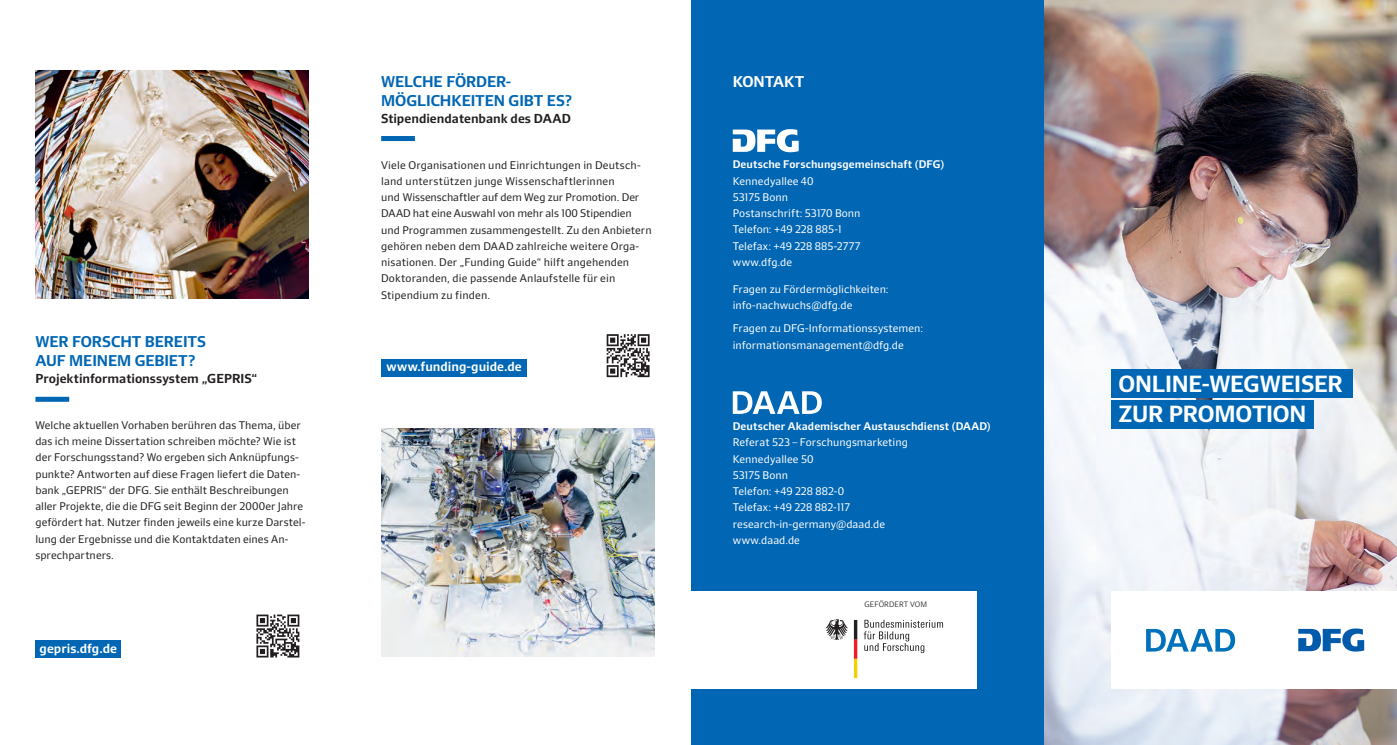
<style>
.page{position:relative;width:1397px;height:745px;background:#fff}
.page>*{position:absolute;margin:0;border:0;box-sizing:border-box;transform-origin:0 0}
.t1{font:600 22.5px "Sueca Sans";letter-spacing:-.01em;color:#fff}
.t2{font:600 15px/18.8px "Sueca Sans";letter-spacing:-.01em;color:#0166b3}
.t3{font:600 15px "Sueca Sans";letter-spacing:-.005em;color:#fff}
.t4{font:600 12.5px "Sueca Sans";color:#231f20}
.t5{font:600 12.5px "Sueca Sans";color:#fff}
.t6{font:10.62px/16.2px "Sueca Sans";letter-spacing:.005em;color:#231f20}
.t7{font:10.62px/16.2px "Sueca Sans";letter-spacing:.005em;color:#fff}
.t8{font:600 10.62px "Sueca Sans";letter-spacing:.01em;color:#fff}
.t9{font:300 7.5px "Sueca Sans";letter-spacing:.015em;color:#231f20}
</style>
<div class="page">
<img style="left:1044px;top:0;width:352px;height:744px">
<div style="left:691px;top:0;width:353px;height:744px;background:#0166b3"></div>
<div style="left:1110px;top:591px;width:286px;height:97px;background:#fff"></div>
<svg style="left:1298px;top:628px;width:65px;height:23px"></svg>
<svg style="left:1146px;top:629px;width:88px;height:22px"></svg>
<svg style="left:732px;top:129px;width:66px;height:23px"></svg>
<svg style="left:256px;top:614px;width:43px;height:43px"></svg>
<svg style="left:732px;top:391px;width:89px;height:22px"></svg>
<div style="left:1110px;top:369px;width:242px;height:28px;background:#0166b3"></div>
<div style="left:1110px;top:400px;width:203px;height:28px;background:#0166b3"></div>
<div style="left:35px;top:639px;width:86px;height:18px;background:#0166b3"></div>
<div style="left:35px;top:396px;width:34px;height:5px;background:#0166b3"></div>
<div style="left:381px;top:358px;width:146px;height:18px;background:#0166b3"></div>
<div style="left:381px;top:136px;width:34px;height:5px;background:#0166b3"></div>
<svg style="left:606px;top:334px;width:43px;height:43px"></svg>
<img style="left:381px;top:428px;width:273px;height:228px">
<img style="left:36px;top:71px;width:273px;height:227px">
<div style="left:690px;top:591px;width:286px;height:97px;background:#fff"></div>
<svg style="left:825px;top:619px;width:22px;height:20px"></svg>
<svg style="left:853px;top:620px;width:4px;height:57px"></svg>
<svg style="left:863px;top:619px;width:79px;height:33px"></svg>
<h2 class="t2" style="left:35px;top:332px;width:172px">Wer forscht bereits auf meinem Gebiet?</h2>
<p class="t4" style="left:35px;top:370px;width:200px">Projektinformationssystem „GEPRIS</p>
<p class="t4" style="left:251px;top:370px;width:7px">“</p>
<p class="t6" style="left:35px;top:416px;width:267px">Welche aktuellen Vorhaben berühren das Thema, über</p>
<p class="t6" style="left:35px;top:433px;width:271px">das ich meine Dissertation schreiben möchte? Wie ist der Forschungsstand? Wo ergeben sich Anknüpfungs&shy;punkte? Antworten auf diese Fragen liefert die Daten&shy;bank „GEPRIS“ der DFG. Sie enthält Beschreibungen aller Projekte, die die DFG seit Beginn der 2000er Jahre gefördert hat. Nutzer finden jeweils eine kurze Darstel&shy;lung der Ergebnisse und die Kontaktdaten eines An&shy;sprechpartners.</p>
<p class="t5" style="left:40px;top:640px;width:79px">gepris.dfg.de</p>
<h2 class="t2" style="left:381px;top:72px;width:192px">Welche Förder&shy;möglichkeiten gibt es?</h2>
<p class="t4" style="left:381px;top:110px;width:191px">Stipendiendatenbank des DAA D</p>
<p class="t6" style="left:381px;top:156px;width:272px">Viele Organisationen und Einrichtungen in Deutsch&shy;land unterstützen junge Wissenschaftlerinnen<br>und Wissenschaftler auf dem Weg zur Promotion. Der DAAD hat eine Auswahl von mehr als 100 Stipendien und Programmen zusammengestellt. Zu den Anbietern gehören neben dem DAAD zahlreiche weitere Orga&shy;nisationen. Der „Funding Guide“ hilft angehenden Doktoranden, die passende Anlaufstelle für ein Stipendium zu finden.</p>
<p class="t5" style="left:386px;top:359px;width:137px">www.funding-guide.de</p>
<h2 class="t3" style="left:732px;top:72px;width:73px">Kontakt</h2>
<p class="t8" style="left:732px;top:158px;width:213px">Deutsche Forschungsgemeinschaft (DFG)</p>
<p class="t7" style="left:732px;top:172px;width:129px">Kennedyallee 40<br>53175 Bonn<br>Postanschrift: 53170 Bonn<br>Telefon: +49 228 885-1<br>Telefax: +49 228 885-2777 www.dfg.de</p>
<p class="t7" style="left:732px;top:280px;width:157px">Fragen zu Fördermöglichkeiten: info-nachwuchs@dfg.de</p>
<p class="t7" style="left:732px;top:320px;width:192px">Fragen zu DFG-Informationssystemen: informationsmanagement@dfg.de</p>
<p class="t8" style="left:732px;top:419px;width:259px">Deutscher Akademischer Austauschdienst (DAA D)</p>
<p class="t7" style="left:732px;top:434px;width:177px">Referat 523 – Forschungsmarketing<br>Kennedyallee 50<br>53175 Bonn<br>Telefon: +49 228 882-0<br>Telefax: +49 228 882-117 research-in-germany@daad.de www.daad.de</p>
<p class="t9" style="left:864px;top:599px;width:64px">GEFÖRDERT VOM</p>
<h1 class="t1" style="left:1118px;top:370px;width:133px">Online-Wegw</h1>
<h1 class="t1" style="left:1280px;top:370px;width:64px">eiser</h1>
<h1 class="t1" style="left:1118px;top:400px;width:189px">zur Promotion</h1>
</div>
